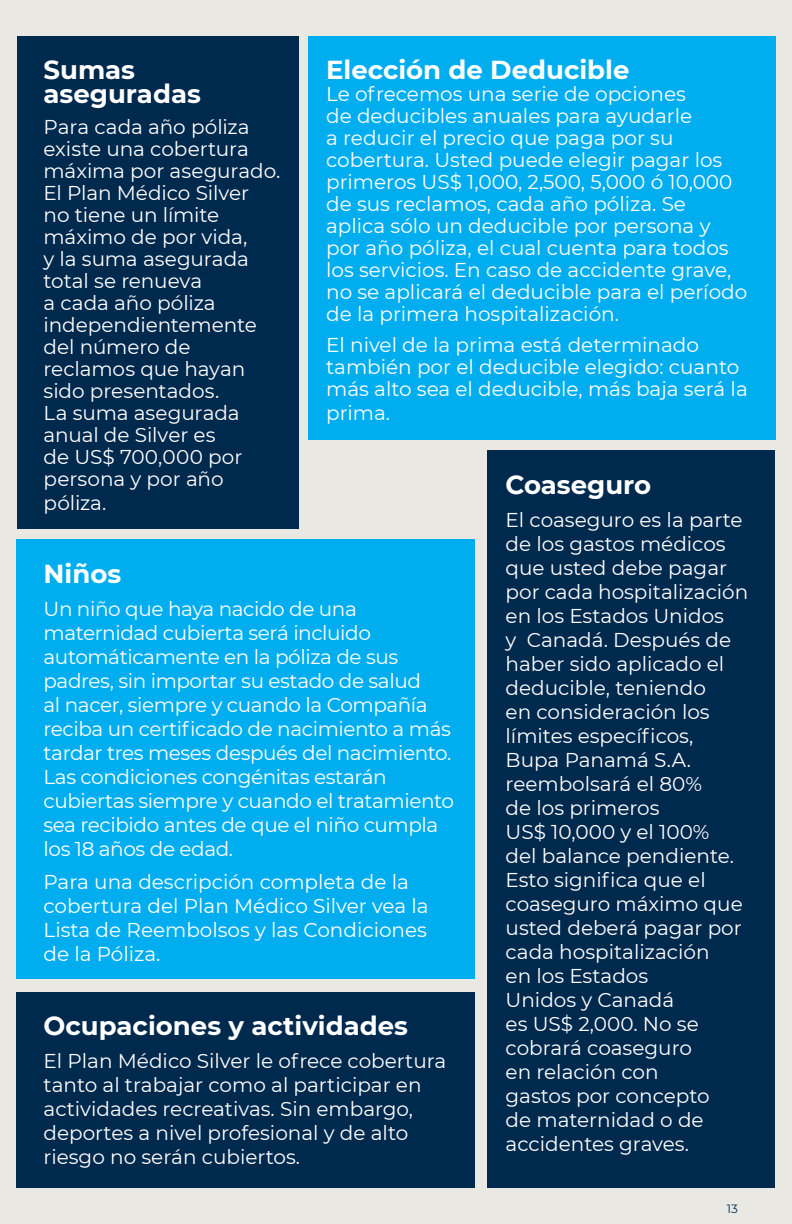
<style>
.page{position:relative;width:792px;height:1224px;background:#e9e8e2}
.page>*{position:absolute;margin:0;border:0;box-sizing:border-box;transform-origin:0 0}
.t1{font:700 26px/24px "Montserrat";color:#fff}
.t2{font:20px/24px "Montserrat";color:#fff}
.t3{font:20px/24px "Montserrat";letter-spacing:-.02em;color:#fff}
.t4{font:12px "Montserrat";color:#00294e}
</style>
<div class="page">
<div style="left:308px;top:36px;width:467px;height:403px;background:#00aeef"></div>
<div style="left:17px;top:36px;width:282px;height:492px;background:#00294e"></div>
<div style="left:488px;top:451px;width:287px;height:737px;background:#00294e"></div>
<div style="left:17px;top:540px;width:458px;height:439px;background:#00aeef"></div>
<div style="left:17px;top:992px;width:458px;height:196px;background:#00294e"></div>
<h1 class="t1" style="left:326px;top:57px;width:305px">Elección de Deducible</h1>
<p class="t2" style="left:326px;top:82px;width:423px;line-height:22px">Le ofrecemos una serie de opciones<br>de deducibles anuales para ayudarle<br>a reducir el precio que paga por su cobertura. Usted puede elegir pagar los primeros US$ 1,000, 2,500, 5,000 ó 10,000 de sus reclamos, cada año póliza. Se aplica sólo un deducible por persona y por año póliza, el cual cuenta para todos los servicios. En caso de accidente grave, no se aplicará el deducible para el período de la primera hospitalización.</p>
<p class="t2" style="left:326px;top:333px;width:423px;line-height:22px">El nivel de la prima está determinado también por el deducible elegido: cuanto más alto sea el deducible, más baja será la</p>
<p class="t2" style="left:326px;top:400px;width:66px">prima.</p>
<h1 class="t1" style="left:44px;top:57px;width:159px">Sumas aseguradas</h1>
<p class="t2" style="left:44px;top:115px;width:238px;line-height:22px">Para cada año póliza existe una cobertura máxima por asegurado.<br>El Plan Médico Silver<br>no tiene un límite máximo de por vida,<br>y la suma asegurada total se renueva<br>a cada año póliza independientemente del número de reclamos que hayan sido presentados.<br>La suma asegurada anual de Silver es<br>de US$ 700,000 por persona y por año</p>
<p class="t2" style="left:44px;top:490px;width:64px">póliza.</p>
<h1 class="t1" style="left:506px;top:471px;width:147px">Coaseguro</h1>
<p class="t2" style="left:506px;top:507px;width:244px">El coaseguro es la parte de los gastos médicos que usted debe pagar por cada hospitalización en los Estados Unidos<br>y Canadá. Después de haber sido aplicado el deducible, teniendo<br>en consideración los límites específicos,<br>Bupa Panamá S.A. reembolsará el 80%<br>de los primeros<br>US$ 10,000 y el 100%<br>del balance pendiente.<br>Esto significa que el coaseguro máximo que usted deberá pagar por cada hospitalización<br>en los Estados<br>Unidos y Canadá<br>es US$ 2,000. No se cobrará coaseguro<br>en relación con<br>gastos por concepto<br>de maternidad o de accidentes graves.</p>
<h1 class="t1" style="left:44px;top:560px;width:79px">Niños</h1>
<p class="t3" style="left:44px;top:596px;width:412px">Un niño que haya nacido de una maternidad cubierta será incluido automáticamente en la póliza de sus padres, sin importar su estado de salud<br>al nacer, siempre y cuando la Compañía reciba un certificado de nacimiento a más tardar tres meses después del nacimiento.<br>Las condiciones congénitas estarán cubiertas siempre y cuando el tratamiento sea recibido antes de que el niño cumpla los 18 años de edad.</p>
<p class="t2" style="left:44px;top:869px;width:387px">Para una descripción completa de la cobertura del Plan Médico Silver vea la<br>Lista de Reembolsos y las Condiciones de la Póliza.</p>
<h1 class="t1" style="left:44px;top:1013px;width:366px">Ocupaciones y actividades</h1>
<p class="t2" style="left:44px;top:1049px;width:404px">El Plan Médico Silver le ofrece cobertura tanto al trabajar como al participar en actividades recreativas. Sin embargo, deportes a nivel profesional y de alto riesgo no serán cubiertos.</p>
<p class="t4" style="left:727px;top:1201px;width:13px">13</p>
<p class="t4" style="left:735px;top:1201px;width:13px">13</p>
</div>
